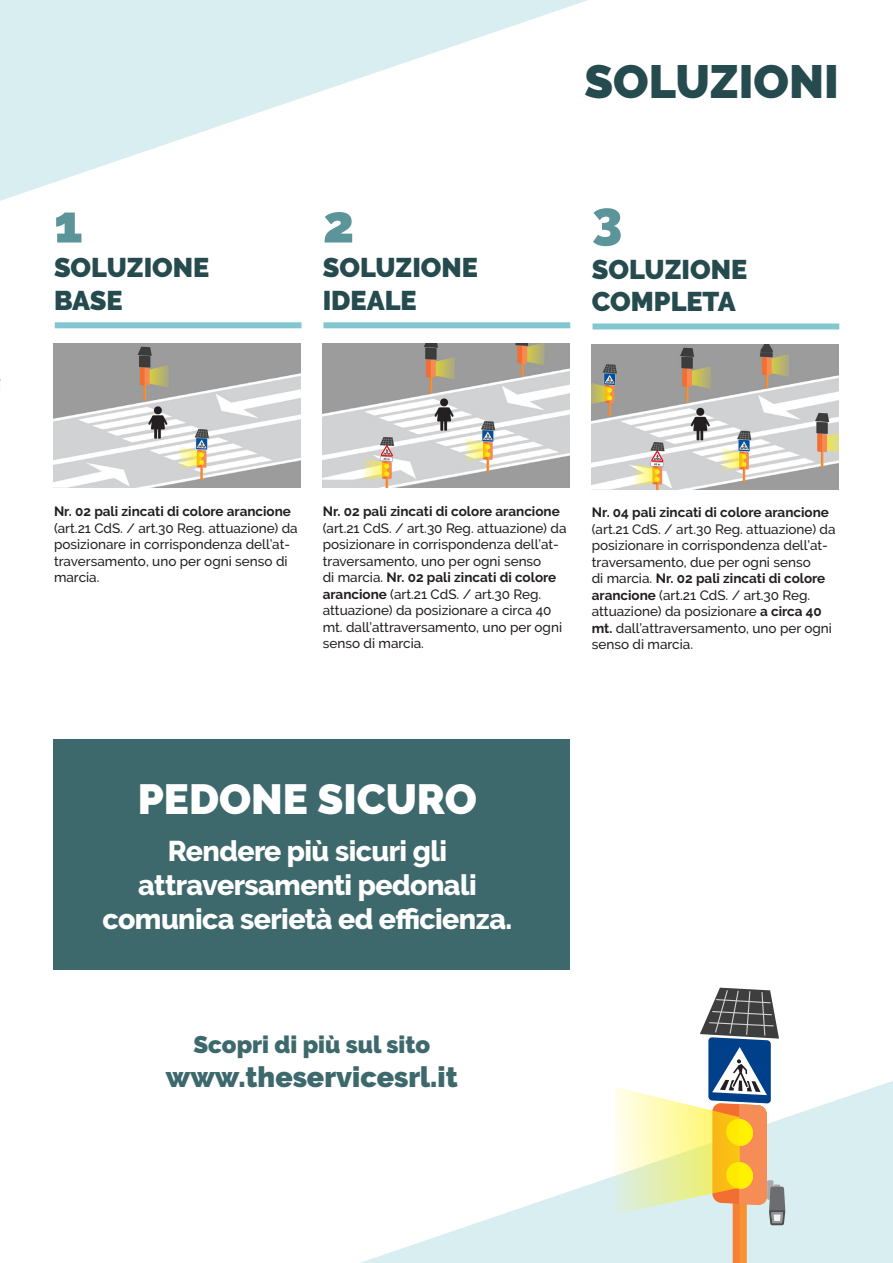
<style>
.page{position:relative;width:893px;height:1263px;background:#fff}
.page>*{position:absolute;margin:0;border:0;box-sizing:border-box;transform-origin:0 0}
.t1{font:900 52.5px "Raleway";color:#5b9499}
.t2{font:900 46.5px "Raleway";color:#254b4f}
.t3{font:900 42px "Raleway";color:#fff}
.t4{font:800 28.5px/34.2px "Raleway";letter-spacing:-.02em;color:#fff;text-align:center}
.t5{font:900 28.5px "Raleway";color:#3d696d}
.t6{font:900 27px "Raleway";color:#254b4f}
.t7{font:900 24px "Raleway";color:#3d696d}
.t8{font:500 13.5px/16.5px "Raleway";color:#231f20}
.s1{font-weight:700}
</style>
<div class="page">
<div style="left:54px;top:739px;width:516px;height:231px;background:#3d696d"></div>
<div style="left:55px;top:322px;width:246px;height:6px;background:#82c7d0"></div>
<img style="left:54px;top:343px;width:246px;height:145px">
<div style="left:323px;top:322px;width:247px;height:6px;background:#82c7d0"></div>
<img style="left:322px;top:343px;width:247px;height:145px">
<div style="left:592px;top:323px;width:247px;height:6px;background:#82c7d0"></div>
<img style="left:591px;top:345px;width:247px;height:144px">
<svg style="left:360px;top:1081px;width:533px;height:182px"></svg>
<svg style="left:0;top:0;width:588px;height:201px"></svg>
<svg style="left:615px;top:988px;width:171px;height:275px"></svg>
<p class="t1" style="left:54px;top:194px;width:30px">1</p>
<p class="t6" style="left:54px;top:252px;width:157px">SOLUZIONE</p>
<p class="t6" style="left:54px;top:285px;width:70px">BASE</p>
<p class="t1" style="left:323px;top:194px;width:33px">2</p>
<p class="t6" style="left:323px;top:252px;width:157px">SOLUZIONE</p>
<p class="t6" style="left:323px;top:285px;width:95px">IDEALE</p>
<p class="t2" style="left:584px;top:54px;width:256px">SOLUZIONI</p>
<p class="t1" style="left:592px;top:189px;width:32px">3</p>
<p class="t6" style="left:592px;top:253px;width:157px">SOLUZIONE</p>
<p class="t6" style="left:592px;top:286px;width:145px">COMPLETA</p>
<p class="t8" style="left:54px;top:503px;width:245px"><span class="s1">Nr. 02 pali zincati di colore arancione </span>(art.21 CdS. / art.30 Reg. attuazione) da posizionare in corrispondenza dell’at&shy;traversamento, uno per ogni senso di marcia.</p>
<p class="t8" style="left:323px;top:503px;width:245px"><span class="s1">Nr. 02 pali zincati di colore arancione </span>(art.21 CdS. / art.30 Reg. attuazione) da posizionare in corrispondenza dell’at&shy;traversamento, uno per ogni senso<br>di marcia. <span class="s1">Nr. 02 pali zincati di colore arancione</span> (art.21 CdS. / art.30 Reg. attuazione) da posizionare a circa 40 mt. dall’attraversamento, uno per ogni senso di marcia.</p>
<p class="t8" style="left:592px;top:504px;width:245px"><span class="s1">Nr. 04 pali zincati di colore arancione </span>(art.21 CdS. / art.30 Reg. attuazione) da posizionare in corrispondenza dell’at&shy;traversamento, due per ogni senso<br>di marcia. <span class="s1">Nr. 02 pali zincati di colore arancione</span> (art.21 CdS. / art.30 Reg. attuazione) da posizionare <span class="s1">a circa 40 mt.</span> dall’attraversamento, uno per ogni senso di marcia.</p>
<p class="t3" style="left:138px;top:775px;width:341px">PEDONE SICURO</p>
<p class="t4" style="left:103px;top:834px;width:411px">Rendere più sicuri gli attraversamenti pedonali comunica serietà ed efficienza.</p>
<p class="t7" style="left:193px;top:1030px;width:238px">Scopri di più sul sito</p>
<p class="t5" style="left:166px;top:1061px;width:293px">www.theservicesrl.it</p>
</div>
